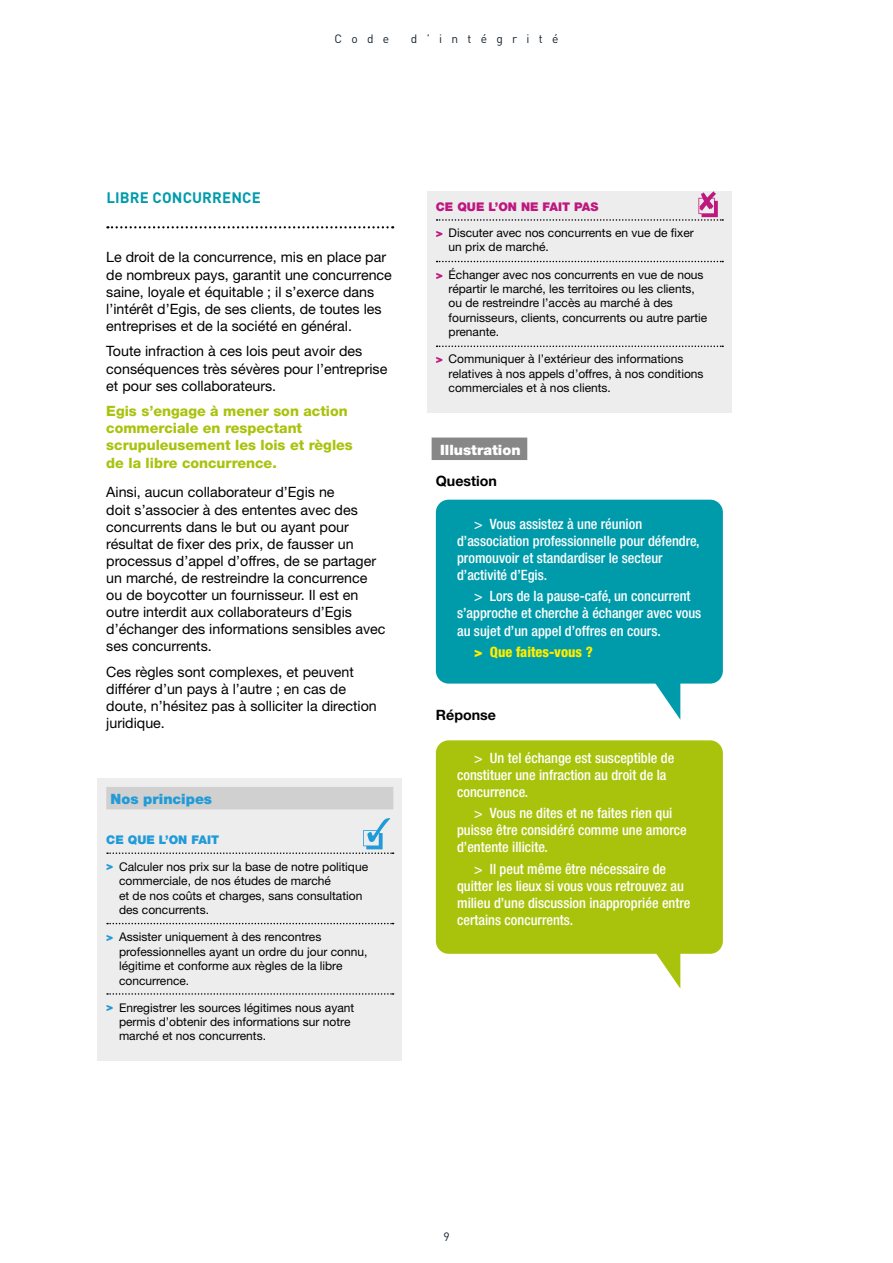
<style>
.page{position:relative;width:893px;height:1263px;background:#fff}
.page>*{position:absolute;margin:0;border:0;box-sizing:border-box;transform-origin:0 0}
.t1{font:700 15px "DIN Pro";letter-spacing:.01em;color:#009bab}
.t2{font:14.25px/17.1px "Helvetica Neue LT Pro";color:#000}
.t3{font:500 condensed 14.25px/17.1px "Helvetica Neue LT Pro";color:#fff}
.t4{font:800 14.25px/17.1px "Helvetica Neue LT Pro";color:#a9c30c}
.t5{font:800 condensed 14.25px "Helvetica Neue LT Pro";color:#ffed00}
.t6{font:700 14.25px "Helvetica Neue LT Pro";color:#000}
.t7{font:900 14.25px "Helvetica Neue LT Pro";color:#fff}
.t8{font:900 14.25px "Helvetica Neue LT Pro";color:#209bd8}
.t9{font:12px/14.4px "Helvetica Neue LT Pro";color:#000}
.t10{font:12px "DIN Pro";letter-spacing:.775em;color:#16222e}
.t11{font:900 12px "Helvetica Neue LT Pro";color:#209bd8}
.s1{font-weight:900;color:#209bd8}
.s2{font-weight:900;color:#be187f}
.s3{font-weight:900;font-stretch:normal}
</style>
<div class="page">
<div style="left:427px;top:191px;width:305px;height:221px;background:#ededed"></div>
<div style="left:98px;top:778px;width:304px;height:283px;background:#ededed"></div>
<div style="left:436px;top:500px;width:287px;height:184px;background:#009bab;border-radius:13px"></div>
<div style="left:436px;top:740px;width:287px;height:214px;background:#a9c30c;border-radius:13px"></div>
<div style="left:432px;top:437px;width:95px;height:23px;background:#878787"></div>
<svg style="left:107px;top:226px;width:286px;height:2px"></svg>
<svg style="left:643px;top:683px;width:37px;height:36px"></svg>
<svg style="left:643px;top:953px;width:37px;height:35px"></svg>
<div style="left:106px;top:787px;width:287px;height:22px;background:#d0d0d0"></div>
<svg style="left:107px;top:818px;width:287px;height:36px"></svg>
<svg style="left:107px;top:923px;width:287px;height:1px"></svg>
<svg style="left:107px;top:993px;width:287px;height:2px"></svg>
<svg style="left:437px;top:261px;width:286px;height:1px"></svg>
<svg style="left:437px;top:345px;width:286px;height:2px"></svg>
<svg style="left:437px;top:191px;width:286px;height:30px"></svg>
<p class="t10" style="left:334px;top:30px;width:56px">Code</p>
<p class="t10" style="left:411px;top:30px;width:149px">d’intégrité</p>
<p class="t1" style="left:106px;top:186px;width:156px">LIBRE CONCURRENCE</p>
<p class="t2" style="left:106px;top:248px;width:287px">Le droit de la concurrence, mis en place par de nombreux pays, garantit une concurrence saine, loyale et équitable ; il s’exerce dans l’intérêt d’Egis, de ses clients, de toutes les entreprises et de la société en général.</p>
<p class="t2" style="left:106px;top:342px;width:283px">Toute infraction à ces lois peut avoir des conséquences très sévères pour l’entreprise et pour ses collaborateurs.</p>
<p class="t4" style="left:106px;top:403px;width:248px">Egis s’engage à mener son action commerciale en respectant scrupuleusement les lois et règles de la libre concurrence.</p>
<p class="t2" style="left:106px;top:483px;width:281px">Ainsi, aucun collaborateur d’Egis ne<br>doit s’associer à des ententes avec des concurrents dans le but ou ayant pour résultat de fixer des prix, de fausser un processus d’appel d’offres, de se partager un marché, de restreindre la concurrence ou de boycotter un fournisseur. Il est en outre interdit aux collaborateurs d’Egis d’échanger des informations sensibles avec ses concurrents.</p>
<p class="t2" style="left:106px;top:663px;width:272px">Ces règles sont complexes, et peuvent différer d’un pays à l’autre ; en cas de doute, n’hésitez pas à solliciter la direction juridique.</p>
<p class="t8" style="left:111px;top:790px;width:103px">Nos principes</p>
<p class="t11" style="left:106px;top:832px;width:114px">CE QUE L’ON FAIT</p>
<p class="t9" style="left:119px;top:859px;width:251px;text-indent:-13px"><span class="s1">&gt;</span> Calculer nos prix sur la base de notre politique commerciale, de nos études de marché<br>et de nos coûts et charges, sans consultation des concurrents.</p>
<p class="t9" style="left:119px;top:929px;width:250px;text-indent:-13px"><span class="s1">&gt;</span> Assister uniquement à des rencontres professionnelles ayant un ordre du jour connu, légitime et conforme aux règles de la libre concurrence.</p>
<p class="t9" style="left:119px;top:1000px;width:237px;text-indent:-13px"><span class="s1">&gt;</span> Enregistrer les sources légitimes nous ayant permis d’obtenir des informations sur notre marché et nos concurrents.</p>
<p class="t9" style="left:436px;top:193px;width:259px;line-height:26.4px"><span class="s2">CE QUE L’ON NE FAIT PAS<br>&gt;</span> Discuter avec nos concurrents en vue de fixer</p>
<p class="t9" style="left:449px;top:240px;width:102px">un prix de marché.</p>
<p class="t9" style="left:449px;top:267px;width:260px;text-indent:-13px"><span class="s2">&gt;</span> Échanger avec nos concurrents en vue de nous répartir le marché, les territoires ou les clients, ou de restreindre l’accès au marché à des fournisseurs, clients, concurrents ou autre partie prenante.</p>
<p class="t9" style="left:449px;top:351px;width:256px;text-indent:-13px"><span class="s2">&gt;</span> Communiquer à l’extérieur des informations relatives à nos appels d’offres, à nos conditions commerciales et à nos clients.</p>
<p class="t7" style="left:440px;top:441px;width:82px">Illustration</p>
<p class="t6" style="left:436px;top:472px;width:63px">Question</p>
<p class="t3" style="left:457px;top:515px;width:244px;text-indent:17px">&gt; Vous assistez à une réunion d’association professionnelle pour défendre, promouvoir et standardiser le secteur d’activité d’Egis.</p>
<p class="t3" style="left:457px;top:588px;width:246px;text-indent:17px">&gt; Lors de la pause-café, un concurrent s’approche et cherche à échanger avec vous au sujet d’un appel d’offres en cours.</p>
<p class="t5" style="left:474px;top:643px;width:120px"><span class="s3">&gt;</span> Que faites-vous ?</p>
<p class="t6" style="left:436px;top:706px;width:62px">Réponse</p>
<p class="t3" style="left:457px;top:749px;width:219px;text-indent:17px">&gt; Un tel échange est susceptible de constituer une infraction au droit de la concurrence.</p>
<p class="t3" style="left:457px;top:804px;width:231px;text-indent:17px">&gt; Vous ne dites et ne faites rien qui puisse être considéré comme une amorce d’entente illicite.</p>
<p class="t3" style="left:457px;top:860px;width:235px;text-indent:17px">&gt; Il peut même être nécessaire de quitter les lieux si vous vous retrouvez au milieu d’une discussion inappropriée entre certains concurrents.</p>
<p class="t10" style="left:443px;top:1227px;width:8px">9</p>
</div>
